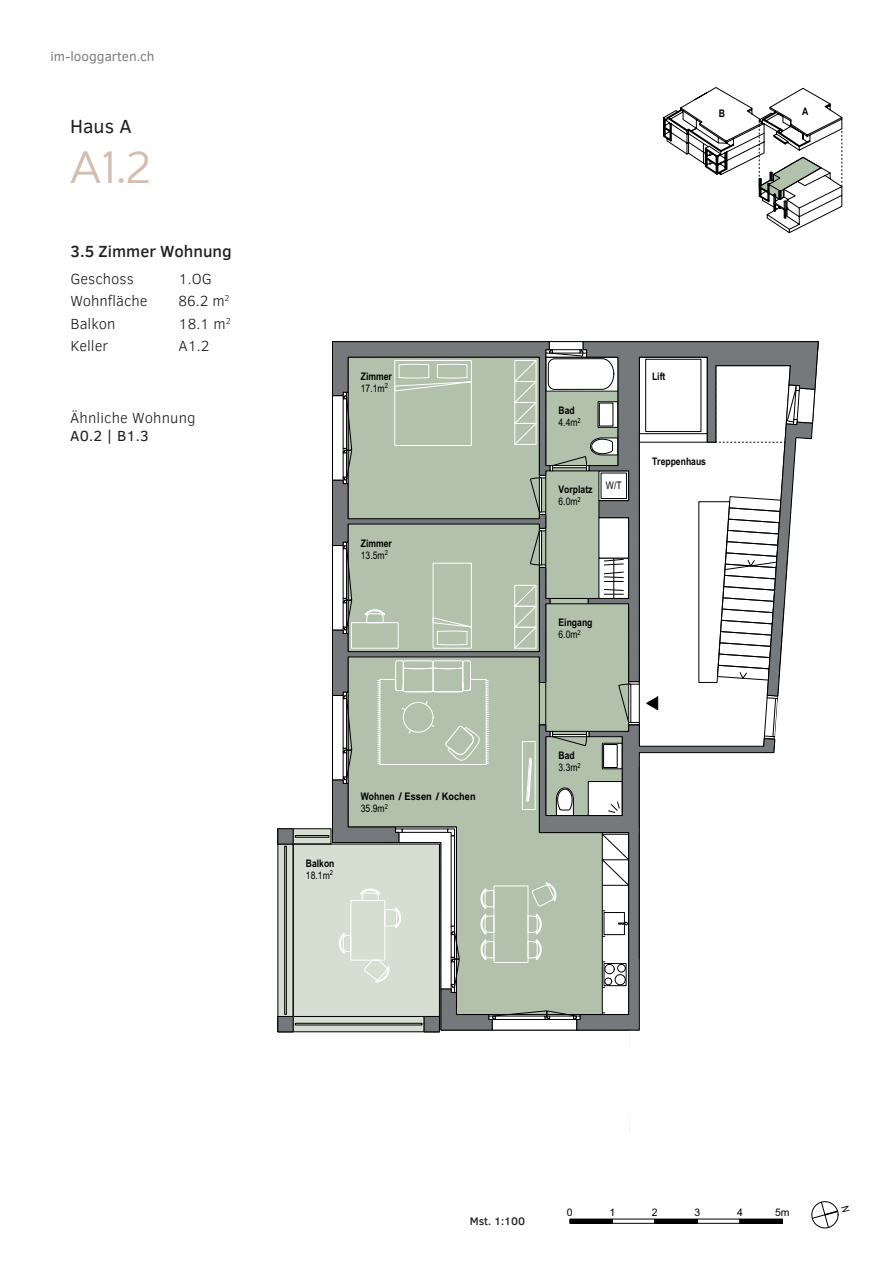
<style>
.page{position:relative;width:893px;height:1263px;background:#fff}
.page>*{position:absolute;margin:0;border:0;box-sizing:border-box;transform-origin:0 0}
.t1{font:45px "MAINLUX";color:#d0beb0}
.t2{font:19.5px "Clear Sans";color:#231f20}
.t3{font:500 16.5px "Clear Sans";color:#231f20}
.t4{font:300 15px "Clear Sans";color:#231f20}
.t5{font:15px "Clear Sans";color:#231f20}
.t6{font:13.5px "Clear Sans";color:#7a7c7f}
.t7{font:500 11.25px "Clear Sans";color:#231f20}
.t8{font:700 10.5px/12px "Arial Narrow";color:#000001}
.t9{font:10.5px/12px "Arial Narrow";color:#000001}
.t10{font:10.5px "Arial";color:#000001}
.s1{font-weight:400}
.s2{font-weight:700}
</style>
<div class="page">
<div style="left:277px;top:828px;width:17px;height:16px;border:1px solid #000001"></div>
<div style="left:277px;top:1016px;width:17px;height:16px;border:1px solid #000001"></div>
<svg style="left:278px;top:341px;width:541px;height:793px"></svg>
<svg style="left:663px;top:87px;width:180px;height:147px"></svg>
<div style="left:811px;top:1201px;width:27px;height:27px;border:1px solid #000001;border-radius:50%"></div>
<div style="left:570px;top:1219px;width:42px;height:4px;border:1px solid #000001"></div>
<div style="left:655px;top:1219px;width:42px;height:4px;border:1px solid #000001"></div>
<div style="left:740px;top:1219px;width:42px;height:4px;border:1px solid #000001"></div>
<svg style="left:812px;top:1202px;width:27px;height:26px"></svg>
<p class="t6" style="left:50px;top:47px;width:106px">im-looggarten.ch</p>
<h2 class="t2" style="left:70px;top:113px;width:63px">Haus A</h2>
<h1 class="t1" style="left:70px;top:142px;width:82px">A1.2</h1>
<h3 class="t3" style="left:71px;top:239px;width:163px">3.5 Zimmer Wohnung</h3>
<h3 class="t4" style="left:71px;top:268px;width:65px">Geschoss</h3>
<h3 class="t4" style="left:179px;top:268px;width:35px">1.OG</h3>
<h3 class="t4" style="left:71px;top:291px;width:79px">Wohnfläche</h3>
<h3 class="t4" style="left:179px;top:291px;width:53px">86.2 m<sup>2</sup></h3>
<h3 class="t4" style="left:71px;top:313px;width:46px">Balkon</h3>
<h3 class="t4" style="left:179px;top:313px;width:54px">18.1 m<sup>2</sup></h3>
<h3 class="t4" style="left:71px;top:336px;width:39px">Keller</h3>
<h3 class="t4" style="left:179px;top:336px;width:33px">A1.2</h3>
<h3 class="t4" style="left:70px;top:408px;width:127px">Ähnliche Wohnung</h3>
<h3 class="t5" style="left:70px;top:426px;width:80px">A0.2 | B1.3</h3>
<p class="t8" style="left:361px;top:371px;width:33px">Zimmer<br><span class="s1">17.1m</span><sup>2</sup></p>
<p class="t8" style="left:361px;top:538px;width:33px">Zimmer<br><span class="s1">13.5m</span><sup>2</sup></p>
<p class="t8" style="left:306px;top:858px;width:30px">Balkon<br><span class="s1">18.1m</span><sup>2</sup></p>
<p class="t8" style="left:361px;top:791px;width:116px">Wohnen / Essen / Kochen<br><span class="s1">35.9m</span><sup>2</sup></p>
<p class="t8" style="left:719px;top:108px;width:8px">B</p>
<p class="t8" style="left:802px;top:107px;width:8px">A</p>
<p class="t9" style="left:558px;top:405px;width:24px"><span class="s2">Bad<br></span>4.4m<sup>2</sup></p>
<p class="t8" style="left:558px;top:485px;width:36px">Vorplatz<br><span class="s1">6.0m</span><sup>2</sup></p>
<p class="t9" style="left:606px;top:481px;width:17px">W/T</p>
<p class="t9" style="left:642px;top:369px;width:29px;rotate:4deg">17.1m<sup>2</sup></p>
<p class="t8" style="left:652px;top:371px;width:15px">Lift</p>
<p class="t8" style="left:652px;top:456px;width:56px">Treppenhaus</p>
<p class="t8" style="left:558px;top:618px;width:36px">Eingang<br><span class="s1">6.0m</span><sup>2</sup></p>
<p class="t9" style="left:558px;top:750px;width:24px"><span class="s2">Bad<br></span>3.3m<sup>2</sup></p>
<p class="t7" style="left:470px;top:1213px;width:57px">Mst. 1:100</p>
<p class="t10" style="left:567px;top:1207px;width:7px">0</p>
<p class="t10" style="left:609px;top:1207px;width:7px">1</p>
<p class="t10" style="left:652px;top:1207px;width:7px">2</p>
<p class="t10" style="left:694px;top:1207px;width:7px">3</p>
<p class="t10" style="left:737px;top:1207px;width:7px">4</p>
<p class="t10" style="left:775px;top:1207px;width:16px">5m</p>
</div>
